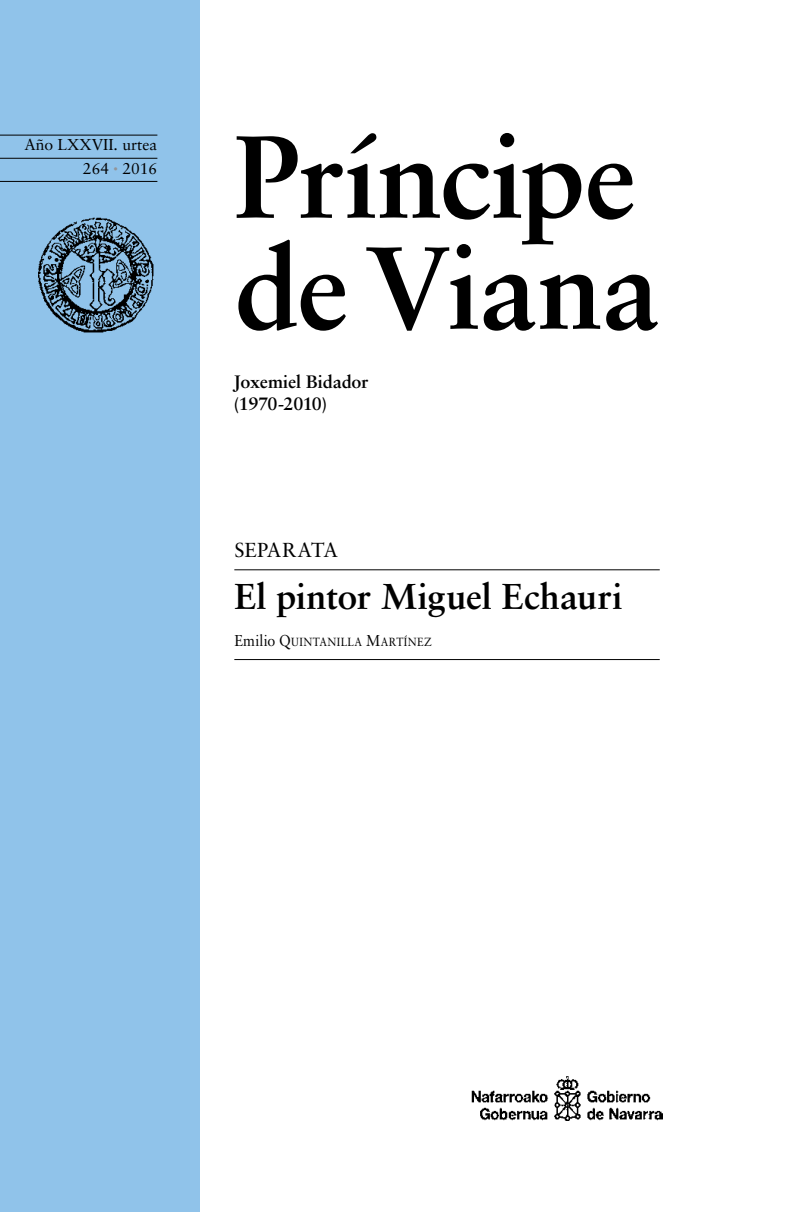
<style>
.page{position:relative;width:787px;height:1212px;background:#fff}
.page>*{position:absolute;margin:0;border:0;box-sizing:border-box;transform-origin:0 0}
.t1{font:700 117px/111px "Sabon";letter-spacing:-.015em;color:#000}
.t2{font:700 36px "Sabon";letter-spacing:-.005em;color:#000}
.t3{font:20.25px "Sabon";letter-spacing:-.005em;color:#000}
.t4{font:700 18px/21.6px "Sabon";letter-spacing:-.01em;color:#000}
.t5{font:15.75px/23.1px "Sabon";color:#000;text-align:right}
.t6{font:11.85px "Sabon";letter-spacing:.04em;color:#000;scale:.9 1}
.s1{font-size:9px;color:#939598}
.s2{font-size:15.75px}
</style>
<div class="page">
<div style="left:0;top:0;width:200px;height:1212px;background:#90c3ea"></div>
<img style="left:39px;top:218px;width:115px;height:115px">
<hr style="left:0;top:135px;width:157px;height:1px;background:#000">
<hr style="left:0;top:158px;width:157px;height:1px;background:#000">
<hr style="left:0;top:181px;width:157px;height:1px;background:#000">
<img style="left:471px;top:1077px;width:191px;height:43px">
<hr style="left:234px;top:569px;width:425px;height:1px;background:#000">
<hr style="left:234px;top:659px;width:425px;height:1px;background:#000">
<p class="t5" style="left:24px;top:133px;width:134px">Año LXXVII. urtea<br>264 <span class="s1">•</span> 2016</p>
<h1 class="t1" style="left:234px;top:119px;width:427px">Príncipe de Viana</h1>
<p class="t4" style="left:234px;top:371px;width:136px">Joxemiel Bidador (1970-2010)</p>
<p class="t3" style="left:234px;top:537px;width:105px">SEPARATA</p>
<h2 class="t2" style="left:234px;top:574px;width:389px">El pintor Miguel Echauri</h2>
<p class="t6" style="left:234px;top:635px;width:221px"><span class="s2">Emilio</span> <span class="s2">Q</span>UINTANILLA <span class="s2">M</span>ARTÍNEZ</p>
</div>
